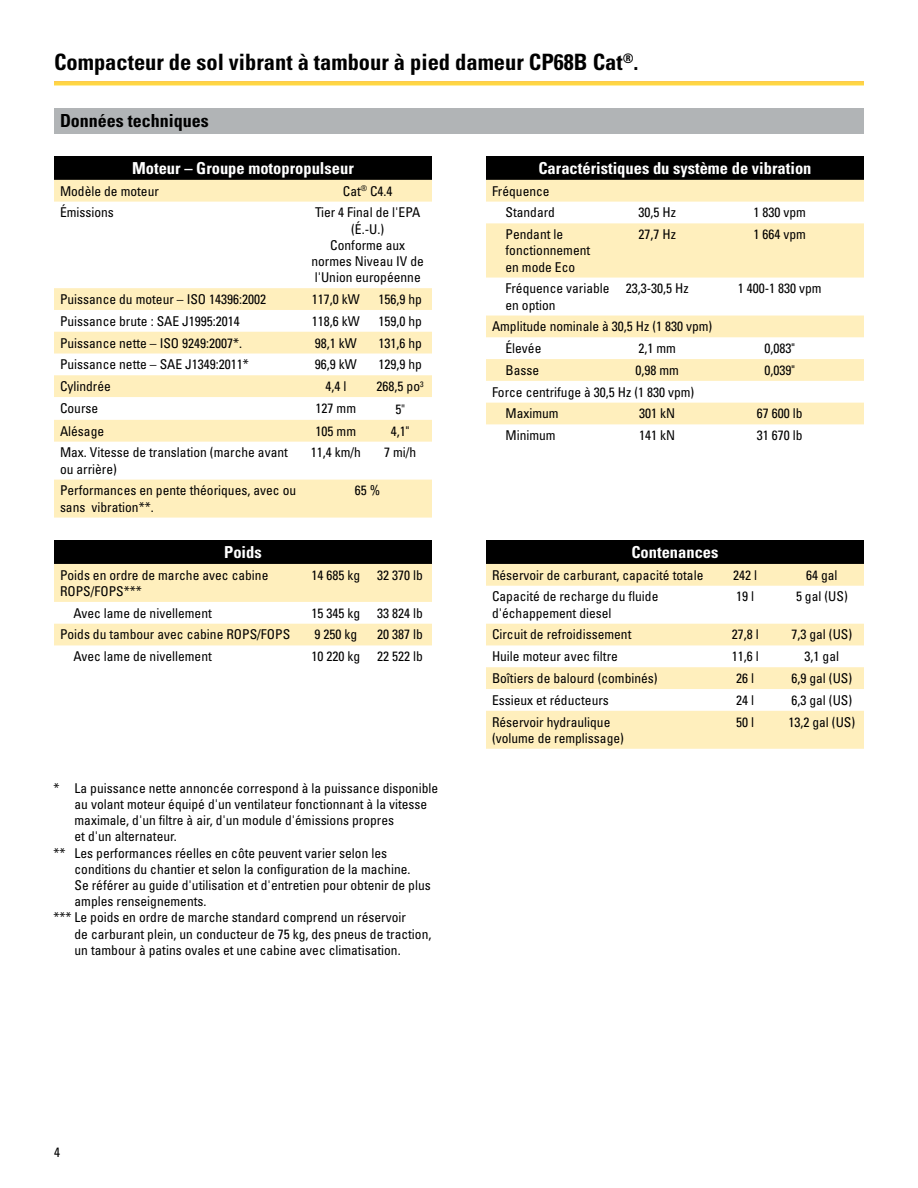
<style>
.page{position:relative;width:918px;height:1188px;background:#fff}
.page>*{position:absolute;margin:0;border:0;box-sizing:border-box;transform-origin:0 0}
.t1{font:700 condensed 22.5px "Univers LT Std";color:#000}
.t2{font:700 condensed 18px "Univers LT Std";color:#000}
.t3{font:700 condensed 16.5px "Univers LT Std";color:#fff}
.t4{font:condensed 13.5px/16.2px "Univers LT Std";color:#000}
.s1{font-family:"Univers LTCYR 57"}
</style>
<div class="page">
<div style="left:54px;top:108px;width:810px;height:25px;background:#b1b4b6"></div>
<div style="left:54px;top:156px;width:378px;height:24px;background:#000"></div>
<svg style="left:54px;top:180px;width:378px;height:338px"></svg>
<div style="left:486px;top:156px;width:378px;height:24px;background:#000"></div>
<svg style="left:486px;top:180px;width:378px;height:244px;fill:#ffefbd"></svg>
<div style="left:54px;top:540px;width:378px;height:24px;background:#000"></div>
<svg style="left:54px;top:564px;width:378px;height:81px"></svg>
<div style="left:486px;top:540px;width:378px;height:24px;background:#000"></div>
<svg style="left:486px;top:564px;width:378px;height:185px;fill:#ffefbd"></svg>
<h1 class="t1" style="left:54px;top:48px;width:586px">Compacteur de sol vibrant à tambour à pied dameur CP68B Cat<sup>®</sup>.</h1>
<p class="t2" style="left:60px;top:110px;width:150px">Données techniques</p>
<p class="t3" style="left:132px;top:158px;width:223px">Moteur – Groupe motopropulseur</p>
<p class="t4" style="left:60px;top:183px;width:100px">Modèle de moteur</p>
<p class="t4" style="left:343px;top:183px;width:51px">Cat<sup>®</sup> C4.4</p>
<p class="t4" style="left:60px;top:204px;width:55px">Émissions</p>
<p class="t4" style="left:315px;top:204px;width:107px;text-align:center">Tier 4 Final de l'EPA (É.-U.)</p>
<p class="t4" style="left:311px;top:237px;width:114px;text-align:center">Conforme aux normes Niveau IV de l'Union européenne</p>
<p class="t4" style="left:60px;top:291px;width:208px">Puissance du moteur – ISO 14396:2002</p>
<p class="t4" style="left:312px;top:291px;width:49px">117,0 kW</p>
<p class="t4" style="left:378px;top:291px;width:45px">156,9 hp</p>
<p class="t4" style="left:60px;top:313px;width:181px">Puissance brute : SAE J1995:2014</p>
<p class="t4" style="left:312px;top:313px;width:49px">118,6 kW</p>
<p class="t4" style="left:378px;top:313px;width:45px">159,0 hp</p>
<p class="t4" style="left:60px;top:334px;width:184px">Puissance nette – ISO 9249:2007*.</p>
<p class="t4" style="left:315px;top:334px;width:43px">98,1 kW</p>
<p class="t4" style="left:378px;top:334px;width:45px">131,6 hp</p>
<p class="t4" style="left:60px;top:356px;width:190px">Puissance nette – SAE J1349:2011*</p>
<p class="t4" style="left:315px;top:356px;width:43px">96,9 kW</p>
<p class="t4" style="left:378px;top:356px;width:45px">129,9 hp</p>
<p class="t4" style="left:60px;top:378px;width:52px">Cylindrée</p>
<p class="t4" style="left:325px;top:378px;width:22px">4,4 l</p>
<p class="t4" style="left:377px;top:378px;width:48px">268,5 po<sup>3</sup></p>
<p class="t4" style="left:60px;top:400px;width:40px">Course</p>
<p class="t4" style="left:316px;top:400px;width:42px">127 mm</p>
<p class="t4" style="left:395px;top:401px;width:11px">5<span class="s1">"</span></p>
<p class="t4" style="left:60px;top:423px;width:46px">Alésage</p>
<p class="t4" style="left:316px;top:423px;width:42px">105 mm</p>
<p class="t4" style="left:391px;top:423px;width:20px">4,1"</p>
<p class="t4" style="left:60px;top:444px;width:229px">Max. Vitesse de translation (marche avant ou arrière)</p>
<p class="t4" style="left:311px;top:444px;width:52px">11,4 km/h</p>
<p class="t4" style="left:384px;top:444px;width:34px">7 mi/h</p>
<p class="t4" style="left:60px;top:482px;width:238px">Performances en pente théoriques, avec ou sans vibration**.</p>
<p class="t4" style="left:355px;top:482px;width:27px">65 %</p>
<p class="t3" style="left:538px;top:158px;width:275px">Caractéristiques du système de vibration</p>
<p class="t4" style="left:492px;top:183px;width:59px">Fréquence</p>
<p class="t4" style="left:506px;top:204px;width:51px">Standard</p>
<p class="t4" style="left:638px;top:204px;width:39px">30,5 Hz</p>
<p class="t4" style="left:754px;top:204px;width:54px">1 830 vpm</p>
<p class="t4" style="left:506px;top:226px;width:86px">Pendant le fonctionnement en mode Eco</p>
<p class="t4" style="left:638px;top:226px;width:39px">27,7 Hz</p>
<p class="t4" style="left:754px;top:226px;width:54px">1 664 vpm</p>
<p class="t4" style="left:506px;top:280px;width:106px">Fréquence variable en option</p>
<p class="t4" style="left:626px;top:280px;width:64px">23,3-30,5 Hz</p>
<p class="t4" style="left:738px;top:280px;width:85px">1 400-1 830 vpm</p>
<p class="t4" style="left:492px;top:318px;width:222px">Amplitude nominale à 30,5 Hz (1 830 vpm)</p>
<p class="t4" style="left:506px;top:340px;width:37px">Élevée</p>
<p class="t4" style="left:638px;top:340px;width:39px">2,1 mm</p>
<p class="t4" style="left:765px;top:340px;width:32px">0,083"</p>
<p class="t4" style="left:506px;top:362px;width:35px">Basse</p>
<p class="t4" style="left:635px;top:362px;width:45px">0,98 mm</p>
<p class="t4" style="left:765px;top:362px;width:32px">0,039"</p>
<p class="t4" style="left:492px;top:384px;width:204px">Force centrifuge à 30,5 Hz (1 830 vpm)</p>
<p class="t4" style="left:506px;top:405px;width:55px">Maximum</p>
<p class="t4" style="left:639px;top:405px;width:37px">301 kN</p>
<p class="t4" style="left:757px;top:405px;width:47px">67 600 lb</p>
<p class="t4" style="left:506px;top:427px;width:52px">Minimum</p>
<p class="t4" style="left:639px;top:427px;width:37px">141 kN</p>
<p class="t4" style="left:757px;top:427px;width:47px">31 670 lb</p>
<p class="t3" style="left:224px;top:542px;width:39px">Poids</p>
<p class="t4" style="left:60px;top:567px;width:210px">Poids en ordre de marche avec cabine<br>ROPS/FOPS***</p>
<p class="t4" style="left:312px;top:567px;width:50px">14 685 kg</p>
<p class="t4" style="left:377px;top:567px;width:47px">32 370 lb</p>
<p class="t4" style="left:74px;top:605px;width:140px">Avec lame de nivellement</p>
<p class="t4" style="left:312px;top:605px;width:50px">15 345 kg</p>
<p class="t4" style="left:377px;top:605px;width:47px">33 824 lb</p>
<p class="t4" style="left:60px;top:626px;width:232px">Poids du tambour avec cabine ROPS/FOPS</p>
<p class="t4" style="left:315px;top:626px;width:44px">9 250 kg</p>
<p class="t4" style="left:377px;top:626px;width:47px">20 387 lb</p>
<p class="t4" style="left:74px;top:648px;width:140px">Avec lame de nivellement</p>
<p class="t4" style="left:312px;top:648px;width:50px">10 220 kg</p>
<p class="t4" style="left:377px;top:648px;width:47px">22 522 lb</p>
<p class="t4" style="left:75px;top:780px;width:365px;text-indent:-21px">* La puissance nette annoncée correspond à la puissance disponible au volant moteur équipé d'un ventilateur fonctionnant à la vitesse maximale, d'un filtre à air, d'un module d'émissions propres<br>et d'un alternateur.</p>
<p class="t4" style="left:75px;top:844px;width:358px;text-indent:-21px">** Les performances réelles en côte peuvent varier selon les conditions du chantier et selon la configuration de la machine.<br>Se référer au guide d'utilisation et d'entretien pour obtenir de plus amples renseignements.</p>
<p class="t4" style="left:75px;top:909px;width:358px;text-indent:-21px">*** Le poids en ordre de marche standard comprend un réservoir<br>de carburant plein, un conducteur de 75 kg, des pneus de traction, un tambour à patins ovales et une cabine avec climatisation.</p>
<p class="t3" style="left:631px;top:542px;width:89px">Contenances</p>
<p class="t4" style="left:492px;top:567px;width:213px">Réservoir de carburant, capacité totale</p>
<p class="t4" style="left:733px;top:567px;width:25px">242 l</p>
<p class="t4" style="left:806px;top:567px;width:33px">64 gal</p>
<p class="t4" style="left:492px;top:588px;width:168px">Capacité de recharge du fluide d'échappement diesel</p>
<p class="t4" style="left:736px;top:588px;width:19px">19 l</p>
<p class="t4" style="left:796px;top:588px;width:53px">5 gal (US)</p>
<p class="t4" style="left:492px;top:626px;width:141px">Circuit de refroidissement</p>
<p class="t4" style="left:732px;top:626px;width:28px">27,8 l</p>
<p class="t4" style="left:792px;top:626px;width:62px">7,3 gal (US)</p>
<p class="t4" style="left:492px;top:648px;width:127px">Huile moteur avec filtre</p>
<p class="t4" style="left:732px;top:648px;width:28px">11,6 l</p>
<p class="t4" style="left:805px;top:648px;width:36px">3,1 gal</p>
<p class="t4" style="left:492px;top:670px;width:167px">Boîtiers de balourd (combinés)</p>
<p class="t4" style="left:736px;top:670px;width:19px">26 l</p>
<p class="t4" style="left:792px;top:670px;width:62px">6,9 gal (US)</p>
<p class="t4" style="left:492px;top:692px;width:118px">Essieux et réducteurs</p>
<p class="t4" style="left:736px;top:692px;width:19px">24 l</p>
<p class="t4" style="left:792px;top:692px;width:62px">6,3 gal (US)</p>
<p class="t4" style="left:492px;top:713px;width:133px">Réservoir hydraulique (volume de remplissage)</p>
<p class="t4" style="left:736px;top:713px;width:19px">50 l</p>
<p class="t4" style="left:789px;top:713px;width:68px">13,2 gal (US)</p>
<p class="t4" style="left:54px;top:1144px;width:7px">4</p>
</div>
